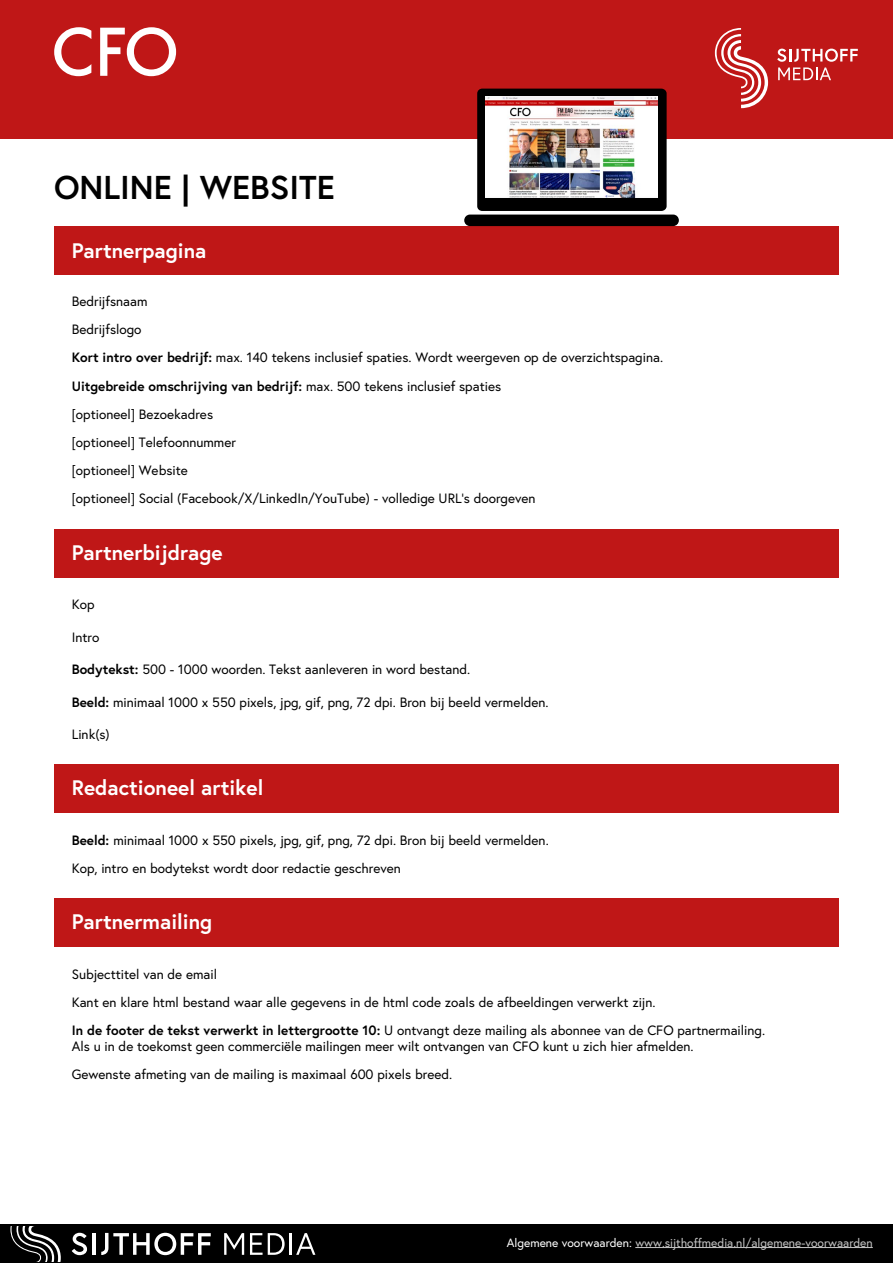
<style>
.page{position:relative;width:893px;height:1263px;background:#fff}
.page>*{position:absolute;margin:0;border:0;box-sizing:border-box;transform-origin:0 0}
.t1{font:700 33px "Europa";color:#000}
.t2{font:700 21px "Europa";color:#fff}
.t3{font:13.5px/28.2px "Europa";color:#000}
.t4{font:12px "Europa";color:#c6c6c6}
.s1{font-weight:700}
.s2{color:#fff}
</style>
<div class="page">
<div style="left:0;top:0;width:893px;height:138px;background:#bf1717"></div>
<svg style="left:715px;top:28px;width:53px;height:80px"></svg>
<svg style="left:777px;top:49px;width:81px;height:31px"></svg>
<div style="left:54px;top:226px;width:785px;height:48px;background:#bf1717"></div>
<div style="left:54px;top:765px;width:785px;height:48px;background:#bf1717"></div>
<div style="left:0;top:1225px;width:893px;height:38px;background:#000"></div>
<svg style="left:72px;top:1233px;width:15px;height:22px"></svg>
<hr style="left:92px;top:1233px;width:4px;height:22px;background:#fff">
<svg style="left:224px;top:1233px;width:20px;height:22px"></svg>
<svg style="left:250px;top:1233px;width:35px;height:22px"></svg>
<hr style="left:290px;top:1233px;width:2px;height:22px;background:#fff">
<svg style="left:296px;top:1233px;width:19px;height:22px"></svg>
<svg style="left:101px;top:1233px;width:110px;height:22px"></svg>
<svg style="left:10px;top:1226px;width:51px;height:36px"></svg>
<svg style="left:477px;top:89px;width:190px;height:122px;background:#0e0d0d"></svg>
<div style="left:464px;top:215px;width:215px;height:11px;background:#000;border-radius:6px"></div>
<img style="left:486px;top:96px;width:172px;height:101px">
<svg style="left:54px;top:27px;width:37px;height:49px"></svg>
<svg style="left:100px;top:27px;width:76px;height:49px"></svg>
<div style="left:54px;top:529px;width:785px;height:49px;background:#bf1717"></div>
<hr style="left:635px;top:1247px;width:238px;height:1px;background:#c6c6c6">
<div style="left:54px;top:899px;width:785px;height:48px;background:#bf1717"></div>
<h1 class="t1" style="left:54px;top:166px;width:282px">ONLINE | WEBSITE</h1>
<h2 class="t2" style="left:72px;top:237px;width:136px">Partnerpagina</h2>
<p class="t3" style="left:72px;top:287px;width:593px">Bedrijfsnaam<br>Bedrijfslogo<br><span class="s1">Kort intro over bedrijf:</span> max. 140 tekens inclusief spaties. Wordt weergeven op de overzichtspagina.<br><span class="s1">Uitgebreide omschrijving van bedrijf:</span> max. 500 tekens inclusief spaties<br>[optioneel] Bezoekadres<br>[optioneel] Telefoonnummer<br>[optioneel] Website<br>[optioneel] Social (Facebook/X/LinkedIn/YouTube) - volledige URL’s doorgeven</p>
<h2 class="t2" style="left:72px;top:539px;width:152px">Partnerbijdrage</h2>
<p class="t3" style="left:72px;top:591px;width:24px">Kop</p>
<p class="t3" style="left:72px;top:623px;width:29px">Intro</p>
<p class="t3" style="left:72px;top:655px;width:400px"><span class="s1">Bodytekst:</span> 500 - 1000 woorden. Tekst aanleveren in word bestand.</p>
<p class="t3" style="left:72px;top:688px;width:478px"><span class="s1">Beeld:</span> minimaal 1000 x 550 pixels, jpg, gif, png, 72 dpi. Bron bij beeld vermelden.</p>
<p class="t3" style="left:72px;top:720px;width:40px">Link(s)</p>
<h2 class="t2" style="left:72px;top:775px;width:193px">Redactioneel artikel</h2>
<p class="t3" style="left:72px;top:826px;width:478px"><span class="s1">Beeld:</span> minimaal 1000 x 550 pixels, jpg, gif, png, 72 dpi. Bron bij beeld vermelden.<br>Kop, intro en bodytekst wordt door redactie geschreven</p>
<h2 class="t2" style="left:72px;top:908px;width:142px">Partnermailing</h2>
<p class="t3" style="left:72px;top:960px;width:695px">Subjecttitel van de email<br>Kant en klare html bestand waar alle gegevens in de html code zoals de afbeeldingen verwerkt zijn.<br><span class="s1">In de footer de tekst verwerkt in lettergrootte 10:</span> U ontvangt deze mailing als abonnee van de CFO partnermailing.</p>
<p class="t3" style="left:72px;top:1032px;width:623px">Als u in de toekomst geen commerciële mailingen meer wilt ontvangen van CFO kunt u zich hier afmelden.<br>Gewenste afmeting van de mailing is maximaal 600 pixels breed.</p>
<p class="t4" style="left:507px;top:1235px;width:367px"><span class="s2">Algemene voorwaarden:</span> www.sijthoffmedia.nl/algemene-voorwaarden</p>
</div>
